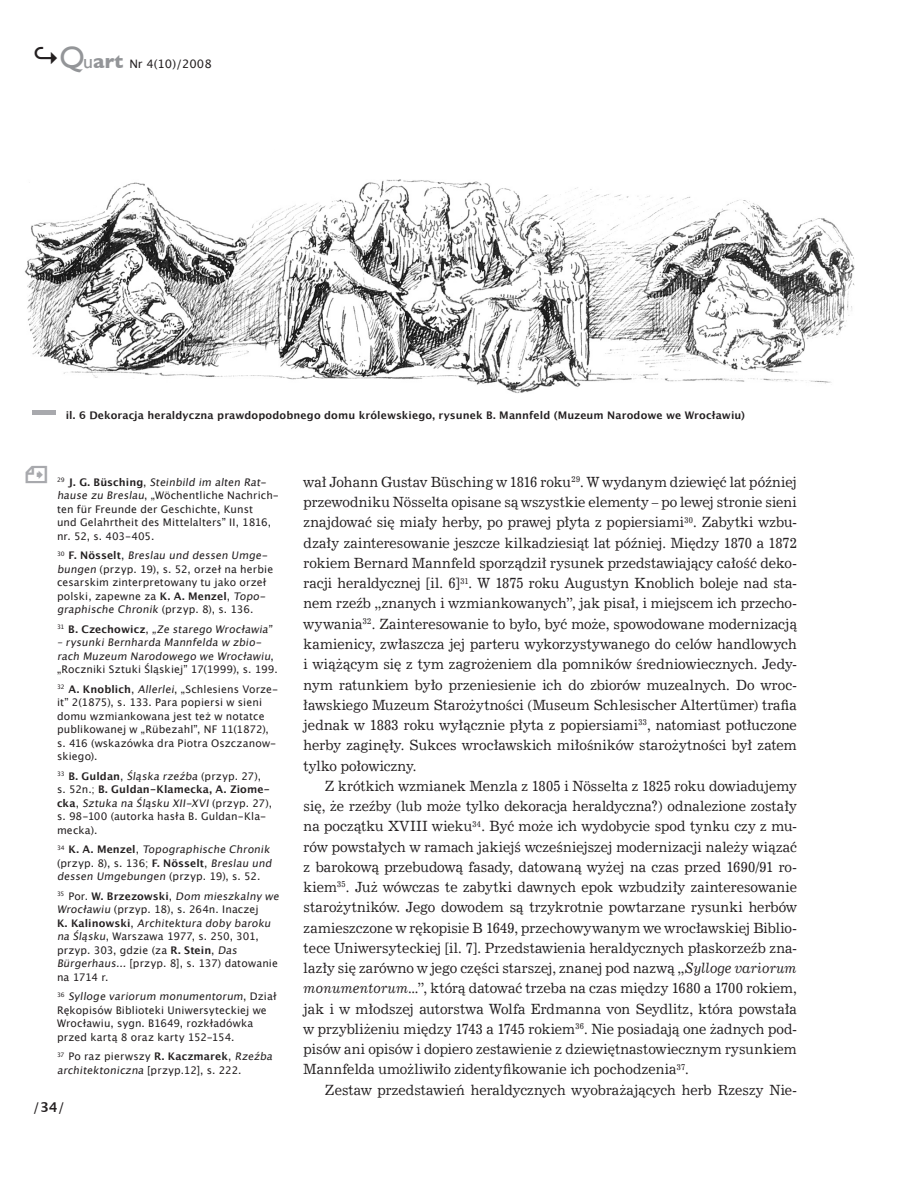
<style>
.page{position:relative;width:905px;height:1203px;background:#fff}
.page>*{position:absolute;margin:0;border:0;box-sizing:border-box;transform-origin:0 0}
.t1{font:14.1px "News 702 EU";letter-spacing:.005em;color:#231f20;scale:.94 1}
.t2{font:13.5px "Lucida Grande";color:#231f20}
.t3{font:11.7px "Lucida Grande";color:#231f20}
.t4{font:10.5px/13.5px "Lucida Grande";letter-spacing:.015em;color:#231f20}
.t5{font:700 10.5px "Lucida Grande";letter-spacing:.01em;color:#231f20}
.s1{font-weight:700;font-size:27px}
.s2{font-family:"Gill Sans";font-size:30.9px;color:#939598}
.s3{font-family:"Gill Sans";font-size:19.8px;color:#939598}
.s4{font-family:"Gill Sans";font-weight:700;font-size:19.8px;color:#939598}
.s5{font-weight:700}
.s6{font-style:italic}
</style>
<div class="page">
<img style="left:24px;top:179px;width:831px;height:214px">
<hr style="left:32px;top:410px;width:24px;height:4px;background:#a8a9ad">
<p class="t3" style="left:32px;top:57px;width:181px"><span class="s1">↪</span><span class="s2">Q</span><span class="s3">u</span><span class="s4">art</span> Nr 4(10)/2008</p>
<p class="t5" style="left:66px;top:409px;width:681px">il. 6 Dekoracja heraldyczna prawdopodobnego domu królewskiego, rysunek B. Mannfeld (Muzeum Narodowe we Wrocławiu)</p>
<p class="t4" style="left:57px;top:475px;width:224px"><sup>2</sup> <sup>9</sup> <span class="s5">J . G . B ü sc h i n g</span> , Steinbild im alten Rat&shy;hause zu Breslau, „Wöchentliche Nachrich&shy;ten für Freunde der Geschichte, Kunst<br>und Gelahrtheit des Mittelalters” II, 1816, nr. 52, s. 403-405.</p>
<p class="t4" style="left:57px;top:549px;width:218px"><sup>3</sup> <sup>0</sup> <span class="s5">F. N ö s se l t</span> , Breslau und dessen Umge&shy;bungen (przyp. 19), s. 52, orzeł na herbie cesarskim zinterpretowany tu jako orzeł polski, zapewne za <span class="s5">K. A. Menzel</span>, Topo&shy;graphische Chronik ( p rzy p . 8) , s . 1 3 6 .</p>
<p class="t4" style="left:57px;top:622px;width:222px"><sup>3</sup> <sup>1</sup> <span class="s5">B . C ze c h ow i c z</span> , „Ze starego Wrocławia” –rysunkiBernharda Mannfelda w zbio&shy;rach Muzeum Narodowego we Wrocławiu, „Roczniki Sztuki Śląskiej” 17(1999), s. 199.</p>
<p class="t4" style="left:57px;top:682px;width:223px"><sup>32</sup> <span class="s5">A. Knoblich</span>, Allerlei, „Schlesiens Vorze&shy;it” 2(1875), s. 133. Para popiersi w sieni domu wzmiankowana jest też w notatce publikowanej w „Rübezahl”, NF 11(1872), s. 416 (wskazówka dra Piotra Oszczanow&shy;skiego).</p>
<p class="t4" style="left:57px;top:769px;width:217px"><sup>33</sup> <span class="s5">B. Guldan</span>, Śląska rzeźba (przyp. 27), s. 52n.; <span class="s5">B. Guldan-Klamecka, A. Ziome&shy;c ka</span> , Sztuka na Śląsku XII-XVI( p rzy p . 2 7) , s. 98-100 (autorka hasła B. Guldan-Kla&shy;mecka).</p>
<p class="t4" style="left:57px;top:843px;width:219px"><sup>3</sup> <sup>4</sup> <span class="s5">K. A. M e n ze l</span> , Topographische Chronik (przyp. 8), s. 136; <span class="s5">F. Nösselt</span>, Breslau und dessen Umgebungen ( p rzyp . 1 9) , s . 5 2 .</p>
<p class="t4" style="left:57px;top:889px;width:226px"><sup>35</sup> Por. <span class="s5">W. Brzezowski</span>, Dom mieszkalny we Wrocławiu (przyp. 18), s. 264n. Inaczej<br><span class="s5">K. Ka l i n ows k i</span> , Architektura doby baroku na Śląsku, Warszawa 1977, s. 250, 301, przyp. 303, gdzie (za <span class="s5">R. Stein</span>, Das Bürgerhaus...[przyp. 8], s. 137) datowanie na 1714 r.</p>
<p class="t4" style="left:57px;top:990px;width:221px"><sup>3</sup> <sup>6</sup> Sylloge variorum monumentorum, D z i ał Rękopisów Biblioteki Uniwersyteckiej we Wrocławiu, sygn. B1649, rozkładówka przed kartą 8 oraz karty 152-154.</p>
<p class="t4" style="left:57px;top:1050px;width:220px"><sup>37</sup> Po raz pierwszy <span class="s5">R. Kaczmarek</span>, Rzeźba architektoniczna [ p rzyp . 1 2] , s . 2 2 2 .</p>
<p class="t2" style="left:33px;top:1099px;width:33px">/<span class="s5">34</span>/</p>
<p class="t1" style="left:304px;top:473px;width:526px">wał Johann Gustav Büsching w 1816 roku<sup>29</sup>. W wydanym dziewięć lat później</p>
<p class="t1" style="left:304px;top:493px;width:526px">przewodniku Nösselta opisane są wszystkie elementy – po lewej stronie sieni</p>
<p class="t1" style="left:304px;top:513px;width:526px">znajdować się miały herby, po prawej płyta z popiersiami<sup>30</sup>. Zabytki wzbu-</p>
<p class="t1" style="left:304px;top:534px;width:526px">dzały zainteresowanie jeszcze kilkadziesiąt lat później. Między 1870 a 1872</p>
<p class="t1" style="left:304px;top:554px;width:526px">rokiem Bernard Mannfeld sporządził rysunek przedstawiający całość deko-</p>
<p class="t1" style="left:304px;top:574px;width:526px">racji heraldycznej [il. 6]<sup>31</sup>. W 1875 roku Augustyn Knoblich boleje nad sta-</p>
<p class="t1" style="left:304px;top:594px;width:526px">nem rzeźb „znanych i wzmiankowanych”, jak pisał, i miejscem ich przecho-</p>
<p class="t1" style="left:304px;top:615px;width:526px">wywania<sup>32</sup>. Zainteresowanie to było, być może, spowodowane modernizacją</p>
<p class="t1" style="left:304px;top:635px;width:526px">kamienicy, zwłaszcza jej parteru wykorzystywanego do celów handlowych</p>
<p class="t1" style="left:304px;top:655px;width:526px">i wiążącym się z tym zagrożeniem dla pomników średniowiecznych. Jedy-</p>
<p class="t1" style="left:304px;top:675px;width:526px">nym ratunkiem było przeniesienie ich do zbiorów muzealnych. Do wroc-</p>
<p class="t1" style="left:304px;top:696px;width:526px">ławskiego Muzeum Starożytności (Museum Schlesischer Altertümer) trafia</p>
<p class="t1" style="left:304px;top:716px;width:526px">jednak w 1883 roku wyłącznie płyta z popiersiami<sup>33</sup>, natomiast potłuczone</p>
<p class="t1" style="left:304px;top:736px;width:526px">herby zaginęły. Sukces wrocławskich miłośników starożytności był zatem</p>
<p class="t1" style="left:304px;top:756px;width:121px">tylko połowiczny.</p>
<p class="t1" style="left:325px;top:777px;width:504px">Z krótkich wzmianek Menzla z 1805 i Nösselta z 1825 roku dowiadujemy</p>
<p class="t1" style="left:304px;top:797px;width:526px">się, że rzeźby (lub może tylko dekoracja heraldyczna?) odnalezione zostały</p>
<p class="t1" style="left:304px;top:817px;width:526px">na początku XVIII wieku<sup>34</sup>. Być może ich wydobycie spod tynku czy z mu-</p>
<p class="t1" style="left:304px;top:837px;width:526px">rów powstałych w ramach jakiejś wcześniejszej modernizacji należy wiązać</p>
<p class="t1" style="left:304px;top:858px;width:526px">z barokową przebudową fasady, datowaną wyżej na czas przed 1690/91 ro-</p>
<p class="t1" style="left:304px;top:878px;width:526px">kiem<sup>35</sup>. Już wówczas te zabytki dawnych epok wzbudziły zainteresowanie</p>
<p class="t1" style="left:304px;top:898px;width:526px">starożytników. Jego dowodem są trzykrotnie powtarzane rysunki herbów</p>
<p class="t1" style="left:304px;top:918px;width:526px">zamieszczone w rękopisie B 1649, przechowywanym we wrocławskiej Biblio-</p>
<p class="t1" style="left:304px;top:939px;width:526px">tece Uniwersyteckiej [il. 7]. Przedstawienia heraldycznych płaskorzeźb zna-</p>
<p class="t1" style="left:304px;top:959px;width:526px">lazły się zarówno w jego części starszej, znanej pod nazwą „<span class="s6">Sylloge variorum</span></p>
<p class="t1" style="left:304px;top:979px;width:526px"><span class="s6">monumentorum</span>...”, którą datować trzeba na czas między 1680 a 1700 rokiem,</p>
<p class="t1" style="left:304px;top:999px;width:526px">jak i w młodszej autorstwa Wolfa Erdmanna von Seydlitz, która powstała</p>
<p class="t1" style="left:304px;top:1020px;width:526px">w przybliżeniu między 1743 a 1745 rokiem<sup>36</sup>. Nie posiadają one żadnych pod-</p>
<p class="t1" style="left:304px;top:1040px;width:526px">pisów ani opisów i dopiero zestawienie z dziewiętnastowiecznym rysunkiem</p>
<p class="t1" style="left:304px;top:1060px;width:411px">Mannfelda umożliwiło zidentyfikowanie ich pochodzenia<sup>37</sup>.</p>
<p class="t1" style="left:325px;top:1080px;width:504px">Zestaw przedstawień heraldycznych wyobrażających herb Rzeszy Nie-</p>
</div>
